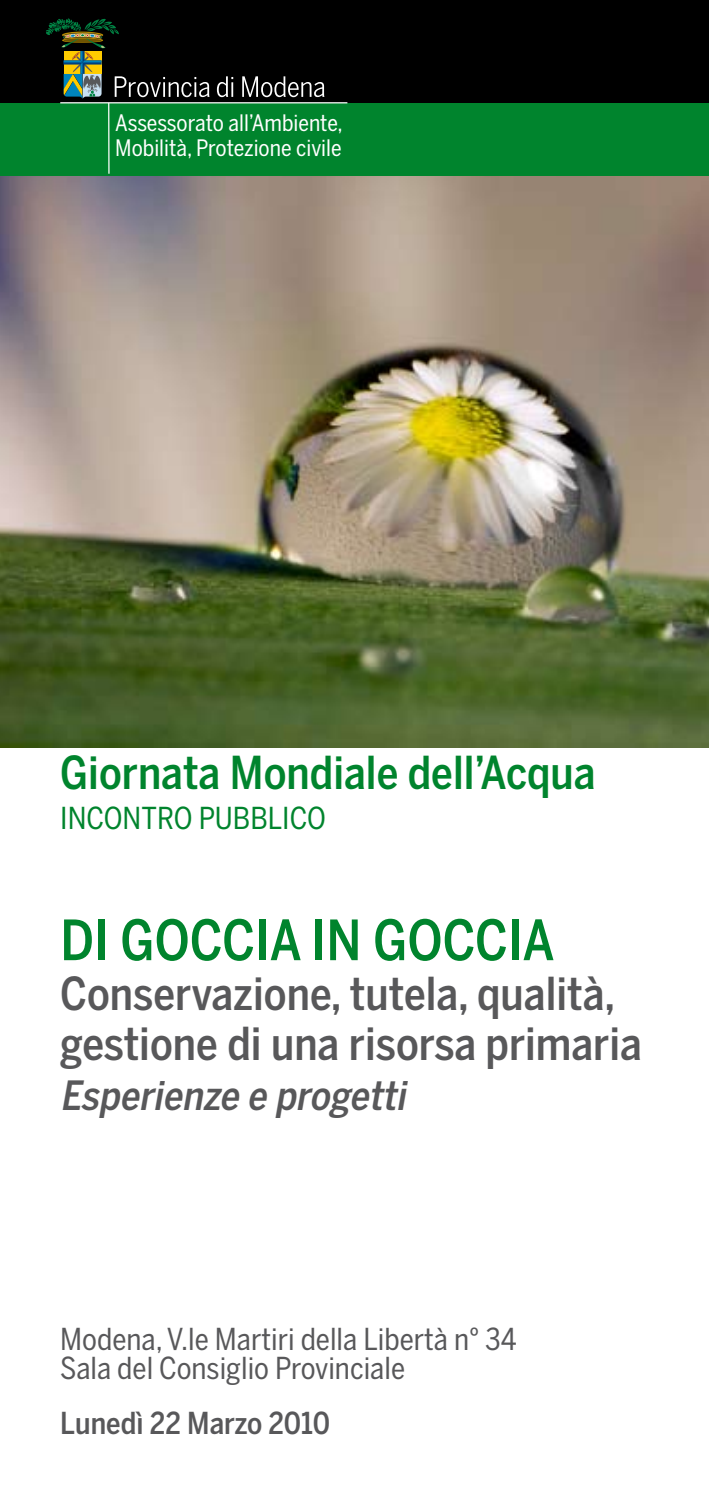
<style>
.page{position:relative;width:709px;height:1489px;background:#fff}
.page>*{position:absolute;margin:0;border:0;box-sizing:border-box;transform-origin:0 0}
.t1{font:500 55px "Benton Sans Cond";color:#00842d}
.t2{font:500 45px/50px "Benton Sans Cond";color:#58585a}
.t3{font:500 45px "Benton Sans Cond";color:#00842d}
.t4{font:italic 500 40px "Benton Sans Cond";color:#58585a}
.t5{font:30px/28.8px "Benton Sans Cond";color:#58585a}
.t6{font:500 30px "Benton Sans Cond";color:#58585a}
.t7{font:30px "Benton Sans Cond";color:#00842d}
.t8{font:22.5px/25px "Benton Sans Cond";color:#fff}
</style>
<div class="page">
<div style="left:1px;top:1px;width:706px;height:147px;background:#000"></div>
<div style="left:0;top:0;width:709px;height:149px;border:2px solid #000"></div>
<img style="left:0;top:175px;width:709px;height:572px">
<div style="left:0;top:103px;width:709px;height:72px;background:#00842d"></div>
<svg style="left:46px;top:18px;width:163px;height:81px"></svg>
<svg style="left:217px;top:76px;width:16px;height:21px"></svg>
<svg style="left:242px;top:76px;width:82px;height:21px"></svg>
<hr style="left:108px;top:103px;width:2px;height:71px;background:#fff">
<hr style="left:60px;top:102px;width:287px;height:1px;background:#fff">
<p class="t8" style="left:115px;top:110px;width:229px">Assessorato all’Ambiente,<br>Mobilità, Protezione civile</p>
<h2 class="t3" style="left:60px;top:746px;width:537px">Giornata Mondiale dell’Acqua</h2>
<p class="t7" style="left:60px;top:800px;width:267px">INCONTRO PUBBLICO</p>
<h1 class="t1" style="left:60px;top:908px;width:496px">DI GOCCIA IN GOCCIA</h1>
<h2 class="t2" style="left:60px;top:968px;width:583px">Conservazione, tutela, qualità, gestione di una risorsa primaria</h2>
<h3 class="t4" style="left:60px;top:1072px;width:355px">Esperienze e progetti</h3>
<p class="t5" style="left:60px;top:1324px;width:458px">Modena, V.le Martiri della Libertà n° 34<br>Sala del Consiglio Provinciale</p>
<p class="t6" style="left:60px;top:1404px;width:271px">Lunedì 22 Marzo 2010</p>
</div>
